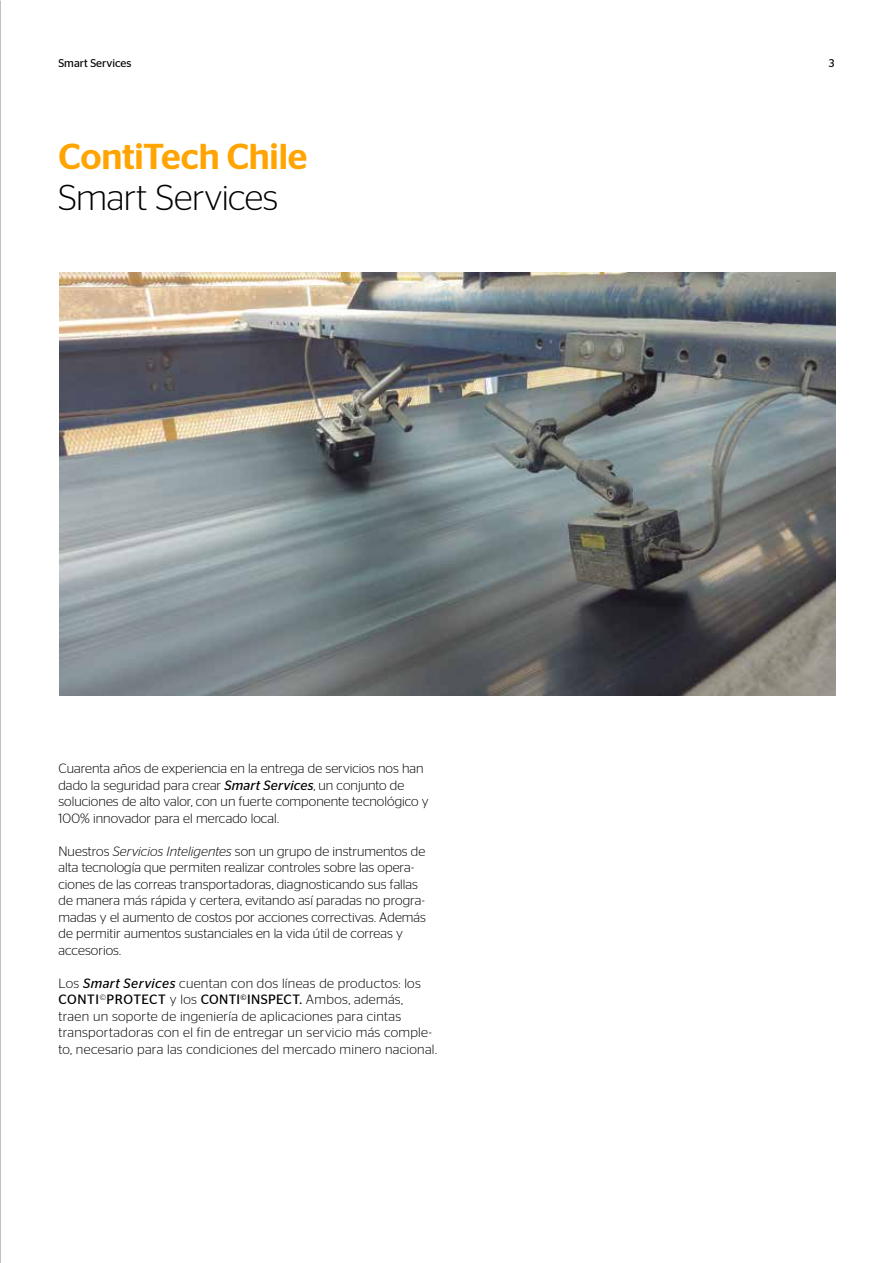
<style>
.page{position:relative;width:893px;height:1263px;background:#fff}
.page>*{position:absolute;margin:0;border:0;box-sizing:border-box;transform-origin:0 0}
.t1{font:500 36px "Stag Sans";letter-spacing:-.005em;color:#ffa400}
.t2{font:300 36px "Stag Sans";letter-spacing:-.015em;color:#000}
.t3{font:300 13.5px/16.5px "Stag Sans";letter-spacing:.005em;color:#000}
.t4{font:300 13.5px/16.5px "Stag Sans";letter-spacing:.025em;color:#000}
.t5{font:11.25px "Stag Sans";color:#000}
.s1{font-weight:400;font-style:italic}
.s2{font-style:italic}
.s3{font-weight:400}
</style>
<div class="page">
<img style="left:59px;top:272px;width:776px;height:424px">
<p class="t5" style="left:58px;top:56px;width:75px">Smart Services</p>
<p class="t5" style="left:829px;top:56px;width:7px">3</p>
<h1 class="t1" style="left:58px;top:136px;width:250px">ContiTech Chile</h1>
<h1 class="t2" style="left:58px;top:178px;width:221px">Smart Services</h1>
<p class="t3" style="left:58px;top:760px;width:372px">Cuarenta años de experiencia en la entrega de servicios nos han dado la seguridad para crear <span class="s1">Smart Services</span>, un conjunto de soluciones de alto valor, con un fuerte componente tecnológico y 100% innovador para el mercado local.</p>
<p class="t3" style="left:58px;top:843px;width:369px">Nuestros <span class="s2">Servicios Inteligentes</span> son un grupo de instrumentos de alta tecnología que permiten realizar controles sobre las opera&shy;ciones de las correas transportadoras, diagnosticando sus fallas de manera más rápida y certera, evitando así paradas no progra&shy;madas y el aumento de costos por acciones correctivas. Además de permitir aumentos sustanciales en la vida útil de correas y accesorios.</p>
<p class="t4" style="left:58px;top:975px;width:364px">Los <span class="s1">Smart Services</span> cuentan con dos líneas de productos: los<br><span class="s3">Conti</span><sup>©</sup><span class="s3">Protect</span> y los <span class="s3">CONTI</span></p>
<p class="t3" style="left:58px;top:991px;width:380px;text-indent:182px"><sup>©</sup><span class="s3">INSPECT.</span> Ambos, además, traen un soporte de ingeniería de aplicaciones para cintas transportadoras con el fin de entregar un servicio más comple&shy;to, necesario para las condiciones del mercado minero nacional.</p>
</div>
